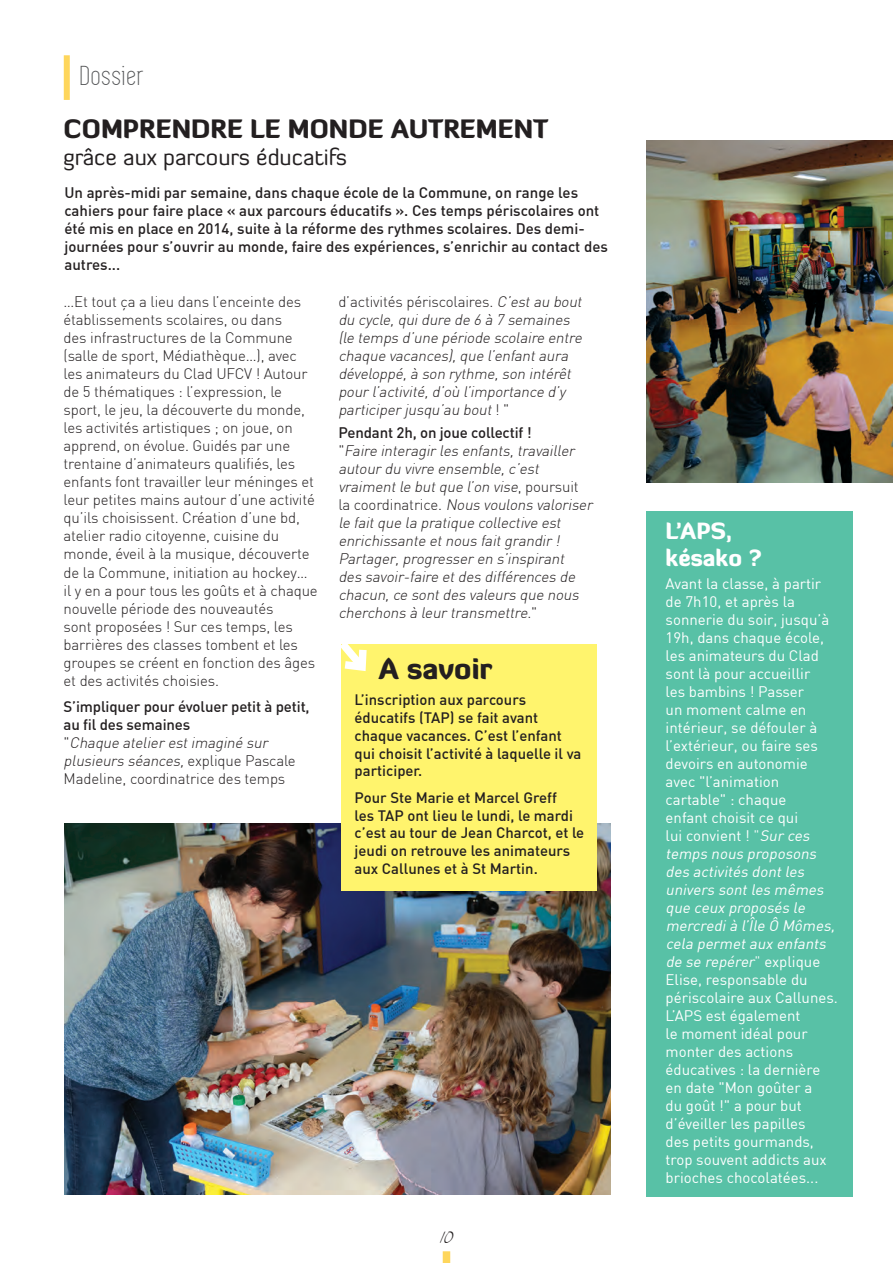
<style>
.page{position:relative;width:893px;height:1263px;background:#fff}
.page>*{position:absolute;margin:0;border:0;box-sizing:border-box;transform-origin:0 0}
.t1{font:28.5px "Simplifica";letter-spacing:.03em;color:#545557}
.t2{font:900 28.5px "Diavlo";color:#231f20}
.t3{font:900 25.5px "Diavlo";color:#231f20}
.t4{font:22.5px "Diavlo";color:#231f20}
.t5{font:900 22.5px/27px "Diavlo";color:#fff}
.t6{font:italic 19.5px "SF Burlington Script";color:#231f20}
.t7{font:300 15px/18px "DIN";letter-spacing:-.01em;color:#231f20}
.t8{font:15px/18px "DIN";color:#fff}
.t9{font:italic 300 15px/18px "DIN";color:#231f20}
.t10{font:500 15px/18px "DIN";color:#231f20}
.t11{font:500 14.85px/17.9px "DIN";color:#231f20}
.s1{font-weight:300}
.s2{font-weight:300;font-style:italic}
.s3{font-style:normal}
.s4{font-weight:500;font-style:normal}
.s5{font-style:italic}
</style>
<div class="page">
<div style="left:443px;top:1251px;width:7px;height:12px;background:#fed65c"></div>
<div style="left:64px;top:55px;width:6px;height:45px;background:#fed65c"></div>
<img style="left:64px;top:823px;width:547px;height:371px">
<img style="left:647px;top:141px;width:246px;height:342px">
<div style="left:646px;top:511px;width:207px;height:685px;background:#58c1a6"></div>
<div style="left:342px;top:645px;width:255px;height:246px;background:#fff46d"></div>
<svg style="left:341px;top:644px;width:32px;height:33px"></svg>
<h1 class="t1" style="left:81px;top:61px;width:66px">Dossier</h1>
<h2 class="t3" style="left:64px;top:112px;width:486px">COMPRENDRE LE MONDE AUTREMENT</h2>
<h3 class="t4" style="left:64px;top:143px;width:285px">grâce aux parcours éducatifs</h3>
<p class="t10" style="left:64px;top:183px;width:545px">Un après-midi par semaine, dans chaque école de la Commune, on range les cahiers pour faire place « aux parcours éducatifs ». Ces temps périscolaires ont été mis en place en 2014, suite à la réforme des rythmes scolaires. Des demi&shy;journées pour s’ouvrir au monde, faire des expériences, s’enrichir au contact des autres...</p>
<p class="t7" style="left:64px;top:293px;width:256px">…Et tout ça a lieu dans l’enceinte des établissements scolaires, ou dans<br>des infrastructures de la Commune (salle de sport, Médiathèque…), avec les animateurs du Clad UFCV ! Autour de 5 thématiques : l’expression, le sport, le jeu, la découverte du monde, les activités artistiques ; on joue, on apprend, on évolue. Guidés par une trentaine d’animateurs qualifiés, les enfants font travailler leur méninges et leur petites mains autour d’une activité qu’ils choisissent. Création d’une bd, atelier radio citoyenne, cuisine du monde, éveil à la musique, découverte de la Commune, initiation au hockey… il y en a pour tous les goûts et à chaque nouvelle période des nouveautés<br>sont proposées ! Sur ces temps, les barrières des classes tombent et les groupes se créent en fonction des âges et des activités choisies.</p>
<p class="t10" style="left:64px;top:697px;width:248px">S’impliquer pour évoluer petit à petit, au fil des semaines<br><span class="s1">"</span> <span class="s2">Chaque atelierestimaginé sur plusieurs séances,</span><span class="s1">ex p l i q u e Pa s ca le<br>Madeline, coordinatrice des temps</span></p>
<p class="t9" style="left:338px;top:293px;width:248px"><span class="s3">d’activités périscolaires.</span> C’estau bout du cycle,quidure de 6 à 7 semaines (le temps d’une période scolaire entre chaque vacances),que l’enfantaura développé,à son rythme,son intérêt pourl’activité,d’où l’importance d’y participerjusqu’au bout<span class="s3">! "</span></p>
<p class="t9" style="left:338px;top:423px;width:259px"><span class="s4">Pendant 2h, on joue collectif !<br></span><span class="s3">"</span> Faire interagirles enfants,travailler autourdu vivre ensemble,c’est vraimentle butque l’on vise<span class="s3">, p o u rs u i t<br>la co o rd i n a t ri ce .</span> Nous voulons valoriser le faitque la pratique collective est enrichissante etnous faitgrandir!<br>Partager,progresseren s’inspirant des savoir-faire etdes différences de chacun,ce sontdes valeurs que nous cherchons à leurtransmettre<span class="s3">. "</span></p>
<h1 class="t2" style="left:379px;top:650px;width:115px">A savoir</h1>
<p class="t11" style="left:355px;top:690px;width:228px">L’inscription aux parcours éducatifs (TAP) se fait avant chaque vacances. C’est l’enfant qui choisit l’activité à laquelle il va participer.</p>
<p class="t11" style="left:355px;top:788px;width:231px">Pour Ste Marie et Marcel Greff<br>les TAP ont lieu le lundi, le mardi c’est au tour de Jean Charcot, et le jeudi on retrouve les animateurs aux Callunes et à St Martin.</p>
<h3 class="t6" style="left:440px;top:1226px;width:13px">10</h3>
<h3 class="t5" style="left:666px;top:517px;width:97px">L’APS, késako ?</h3>
<p class="t8" style="left:666px;top:574px;width:174px">Avant la classe, à partir de 7h10, et après la sonnerie du soir, jusqu’à<br>19h, dans chaque école, les animateurs du Clad sont là pour accueillir<br>les bambins ! Passer<br>un moment calme en intérieur, se défouler à l’extérieur, ou faire ses devoirs en autonomie avec "l’animation cartable" : chaque<br>enfant choisit ce qui<br>lui convient ! <span class="s1">"</span><span class="s5">Sur ces temps nous proposons des activités dontles univers sontles mêmes que ceux proposés le mercredià l’Île Ô Mômes, cela permetaux enfants de se repérer</span><span class="s1">"</span> ex p l i q u e<br>Elise, responsable du périscolaire aux Callunes.<br>L’APS est également<br>le moment idéal pour monter des actions éducatives : la dernière en date "Mon goûter a<br>du goût !" a pour but d’éveiller les papilles<br>des petits gourmands, trop souvent addicts aux brioches chocolatées...</p>
</div>
